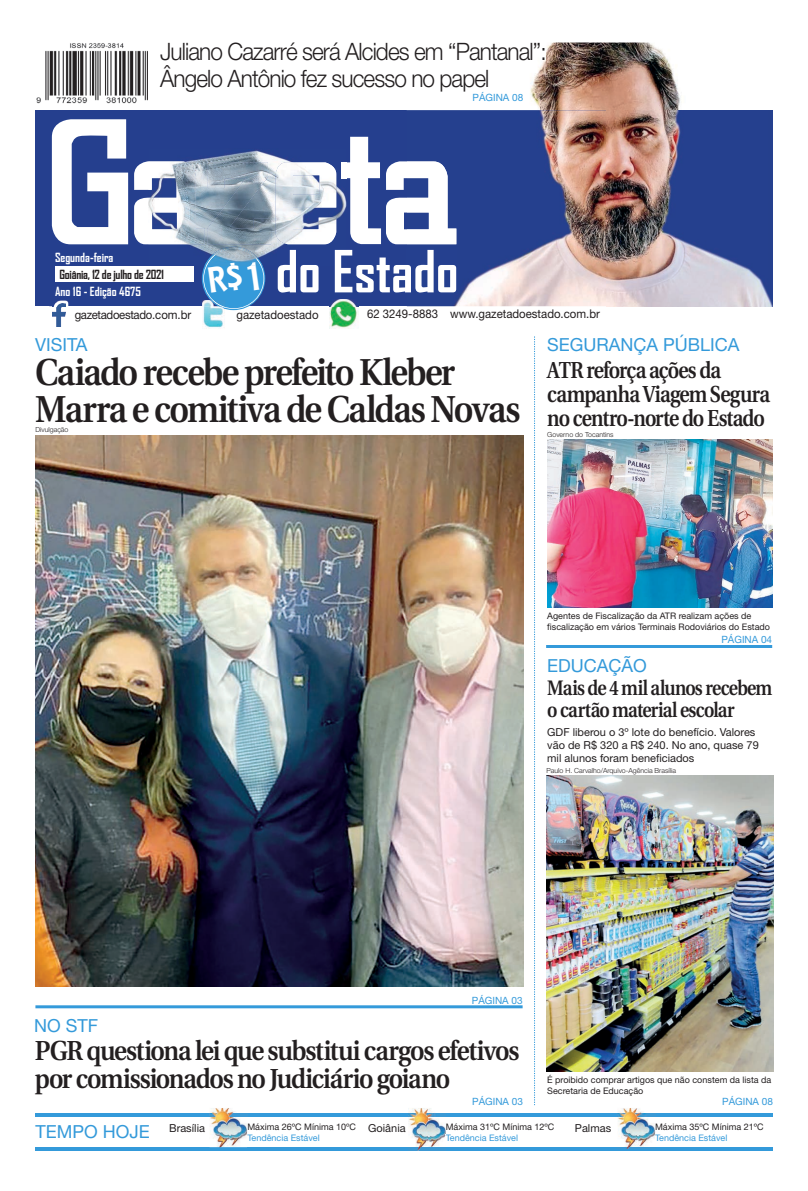
<style>
.page{position:relative;width:808px;height:1191px;background:#fff}
.page>*{position:absolute;margin:0;border:0;box-sizing:border-box;transform-origin:0 0}
.t1{font:700 55.6px "Agency FB";color:#fff}
.t2{font:600 37.4px/37.6px "Utopia";letter-spacing:-.05em;color:#231f20;scale:.91 1}
.t3{font:600 27.4px/28.1px "Utopia";letter-spacing:-.05em;color:#231f20;scale:.91 1}
.t4{font:300 24px/27px "Helvetica Neue";letter-spacing:-.04em;color:#231f20;scale:.94 1}
.t5{font:600 23.1px/24px "Utopia";letter-spacing:-.045em;color:#231f20;scale:.85 1}
.t6{font:600 20.9px/22px "Utopia";letter-spacing:-.04em;color:#231f20;scale:.85 1}
.t7{font:18px "Helvetica Neue";color:#349ada}
.t8{font:700 12.1px "Agency FB";color:#fff}
.t9{font:700 12.1px "Agency FB";letter-spacing:-.02em;color:#231f20}
.t10{font:12px "Helvetica Neue";color:#231f20;scale:.95 1}
.t11{font:12px "Helvetica Neue";letter-spacing:-.03em;color:#231f20;scale:.95 1}
.t12{font:11px/13.3px "Helvetica Neue";color:#231f20}
.t13{font:10px "Helvetica Neue";color:#349ada}
.t14{font:9px/11.3px "Helvetica Neue";color:#231f20}
.t15{font:9px "Helvetica Neue";color:#349ada}
.t16{font:300 7px "Helvetica Neue";color:#231f20}
.s1{font-size:11px}
</style>
<div class="page">
<div style="left:35px;top:110px;width:737px;height:196px;background:#253f8e"></div>
<svg style="left:52px;top:119px;width:76px;height:125px"></svg>
<div style="left:55px;top:266px;width:138px;height:15px;background:#fff"></div>
<img style="left:49px;top:300px;width:19px;height:27px">
<img style="left:52px;top:306px;width:13px;height:20px">
<svg style="left:52px;top:303px;width:13px;height:3px"></svg>
<hr style="left:35px;top:1113px;width:738px;height:3px;background:#349ada">
<hr style="left:35px;top:1147px;width:738px;height:3px;background:#349ada">
<img style="left:408px;top:1108px;width:38px;height:39px">
<img style="left:408px;top:1113px;width:38px;height:3px">
<img style="left:209px;top:1108px;width:38px;height:39px">
<img style="left:209px;top:1113px;width:38px;height:3px">
<img style="left:617px;top:1108px;width:38px;height:40px">
<img style="left:617px;top:1113px;width:38px;height:3px">
<svg style="left:534px;top:336px;width:1px;height:769px"></svg>
<hr style="left:546px;top:645px;width:226px;height:3px;background:#349ada">
<hr style="left:35px;top:1005px;width:488px;height:3px;background:#349ada">
<img style="left:203px;top:309px;width:22px;height:20px">
<img style="left:329px;top:309px;width:30px;height:20px">
<img style="left:540px;top:43px;width:141px;height:67px">
<img style="left:530px;top:93px;width:10px;height:16px">
<img style="left:407px;top:110px;width:365px;height:196px">
<img style="left:530px;top:43px;width:16px;height:50px">
<img style="left:36px;top:43px;width:112px;height:61px">
<img style="left:35px;top:435px;width:488px;height:551px">
<img style="left:547px;top:439px;width:225px;height:169px">
<img style="left:546px;top:776px;width:227px;height:295px">
<svg style="left:134px;top:137px;width:322px;height:172px"></svg>
<h3 class="t4" style="left:160px;top:37px;width:412px">Juliano Cazarré será Alcides em “Pantanal”:<br>Ângelo Antônio fez sucesso no papel</h3>
<p class="t13" style="left:473px;top:92px;width:52px">PÁGINA 08</p>
<h3 class="t8" style="left:55px;top:250px;width:60px">Segunda-feira</h3>
<h3 class="t9" style="left:59px;top:267px;width:106px">Goiânia, 12 de julho de 2021</h3>
<h3 class="t8" style="left:55px;top:283px;width:87px">Ano 16 - Edição 4675</h3>
<h3 class="t11" style="left:75px;top:307px;width:124px">gazetadoestado.com.br</h3>
<h1 class="t1" style="left:276px;top:237px;width:184px">do Estado</h1>
<h3 class="t10" style="left:236px;top:308px;width:88px">gazetadoestado</h3>
<h3 class="t10" style="left:367px;top:307px;width:247px">62 3249-8883 www.gazetadoestado.com.br</h3>
<h3 class="t7" style="left:35px;top:333px;width:54px">VISITA</h3>
<h2 class="t2" style="left:35px;top:353px;width:535px">Caiado recebe prefeito Kleber<br>Marra e comitiva de Caldas Novas</h2>
<p class="t16" style="left:35px;top:425px;width:35px">Divulgação</p>
<h3 class="t7" style="left:547px;top:333px;width:194px">SEGURANÇA PÚBLICA</h3>
<h3 class="t5" style="left:547px;top:359px;width:264px">ATR reforça ações da campanha Viagem Segura no centro-norte do Estado</h3>
<p class="t16" style="left:547px;top:430px;width:68px">Governo do Tocantins</p>
<p class="t14" style="left:547px;top:610px;width:224px">Agentes de Fiscalização da ATR realizam ações de fiscalização em vários Terminais Rodoviários do Estado</p>
<p class="t13" style="left:721px;top:633px;width:52px">PÁGINA 04</p>
<h3 class="t7" style="left:547px;top:655px;width:101px">EDUCAÇÃO</h3>
<h3 class="t6" style="left:547px;top:677px;width:266px">Mais de 4 mil alunos recebem o cartão material escolar</h3>
<p class="t12" style="left:547px;top:725px;width:213px">GDF liberou o 3º lote do benefício. Valores vão de R$ 320 a R$ 240. No ano, quase 79 mil alunos foram beneficiados</p>
<p class="t16" style="left:546px;top:766px;width:131px">Paulo H. Carvalho/Arquivo-Agência Brasília</p>
<p class="t13" style="left:472px;top:994px;width:52px">PÁGINA 03</p>
<h3 class="t7" style="left:34px;top:1015px;width:66px">NO STF</h3>
<h3 class="t3" style="left:35px;top:1036px;width:534px">PGR questiona lei que substitui cargos efetivos por comissionados no Judiciário goiano</h3>
<p class="t13" style="left:472px;top:1095px;width:52px">PÁGINA 03</p>
<p class="t14" style="left:547px;top:1073px;width:226px">É proibido comprar artigos que não constem da lista da<br>Secretaria de Educação</p>
<p class="t13" style="left:722px;top:1095px;width:52px">PÁGINA 08</p>
<h3 class="t7" style="left:35px;top:1120px;width:171px">TEMPO HOJE <sup>Brasília</sup></h3>
<p class="t14" style="left:247px;top:1121px;width:160px">Máxima 26ºC Mínima 10ºC <span class="s1">Goiânia</span></p>
<p class="t12" style="left:575px;top:1121px;width:38px">Palmas</p>
<p class="t15" style="left:247px;top:1132px;width:74px">Tendência Estável</p>
<p class="t14" style="left:446px;top:1121px;width:110px">Máxima 31ºC Mínima 12ºC</p>
<p class="t15" style="left:446px;top:1132px;width:74px">Tendência Estável</p>
<p class="t14" style="left:655px;top:1121px;width:110px">Máxima 35ºC Mínima 21ºC</p>
<p class="t15" style="left:655px;top:1132px;width:74px">Tendência Estável</p>
</div>
